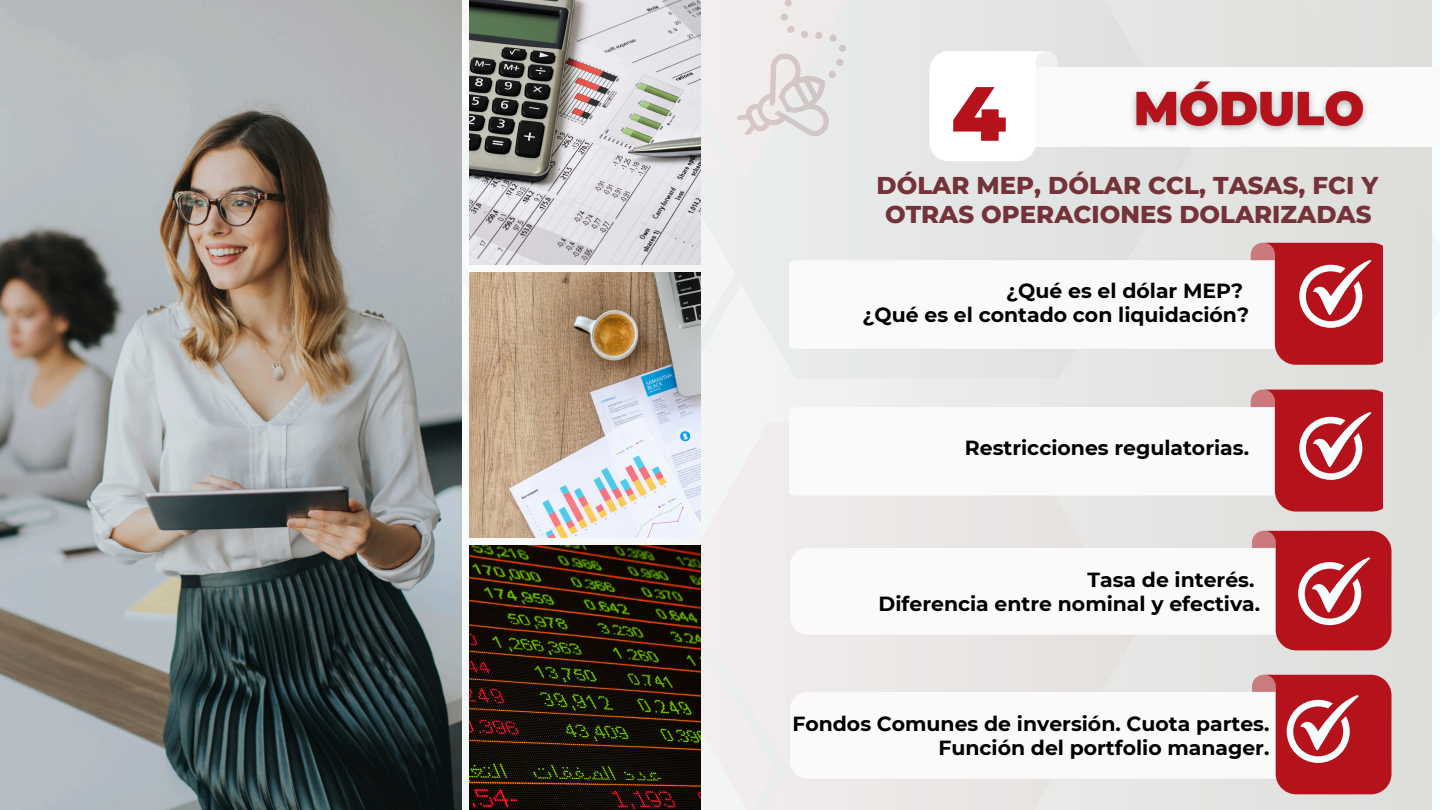
<style>
.page{position:relative;width:1440px;height:810px;background:#fff}
.page>*{position:absolute;margin:0;border:0;box-sizing:border-box;transform-origin:0 0}
.t1{font:900 76.7px "Montserrat";color:#b5121b}
.t2{font:800 24.4px/29.2px "Montserrat";color:#743338;text-align:center}
.t3{font:700 20.4px/24px "Montserrat";color:#000;text-align:right}
</style>
<div class="page">
<div style="left:444px;top:0;width:988px;height:810px;background:linear-gradient(to right,#f9fafa,#dbdad7)"></div>
<svg style="left:929px;top:51px;width:503px;height:110px"></svg>
<svg style="left:790px;top:407px;width:461px;height:89px"></svg>
<svg style="left:790px;top:260px;width:461px;height:89px"></svg>
<svg style="left:1251px;top:243px;width:132px;height:122px"></svg>
<svg style="left:1251px;top:390px;width:132px;height:121px"></svg>
<img style="left:1125px;top:72px;width:250px;height:68px">
<img style="left:0;top:0;width:462px;height:810px">
<img style="left:470px;top:0;width:230px;height:265px">
<img style="left:470px;top:272px;width:230px;height:266px">
<img style="left:470px;top:545px;width:230px;height:265px">
<svg style="left:733px;top:0;width:114px;height:156px;background:#e9e6e5"></svg>
<svg style="left:790px;top:692px;width:462px;height:87px"></svg>
<svg style="left:790px;top:548px;width:462px;height:87px"></svg>
<svg style="left:1252px;top:531px;width:139px;height:119px"></svg>
<svg style="left:1252px;top:675px;width:139px;height:119px"></svg>
<p class="t1" style="left:951px;top:67px;width:56px">4</p>
<p class="t2" style="left:877px;top:171px;width:503px">DÓLAR MEP, DÓLAR CCL, TASAS, FCI Y<br>OTRAS OPERACIONES DOLARIZADAS</p>
<p class="t3" style="left:1006px;top:278px;width:238px">¿Qué es el dólar MEP?</p>
<p class="t3" style="left:863px;top:302px;width:388px">¿Qué es el contado con liquidación?</p>
<p class="t3" style="left:965px;top:436px;width:286px">Restricciones regulatorias.</p>
<p class="t3" style="left:1088px;top:567px;width:168px">Tasa de interés.</p>
<p class="t3" style="left:879px;top:591px;width:383px">Diferencia entre nominal y efectiva.</p>
<p class="t3" style="left:792px;top:711px;width:479px">Fondos Comunes de inversión. Cuota partes.<br>Función del portfolio manager.</p>
</div>
